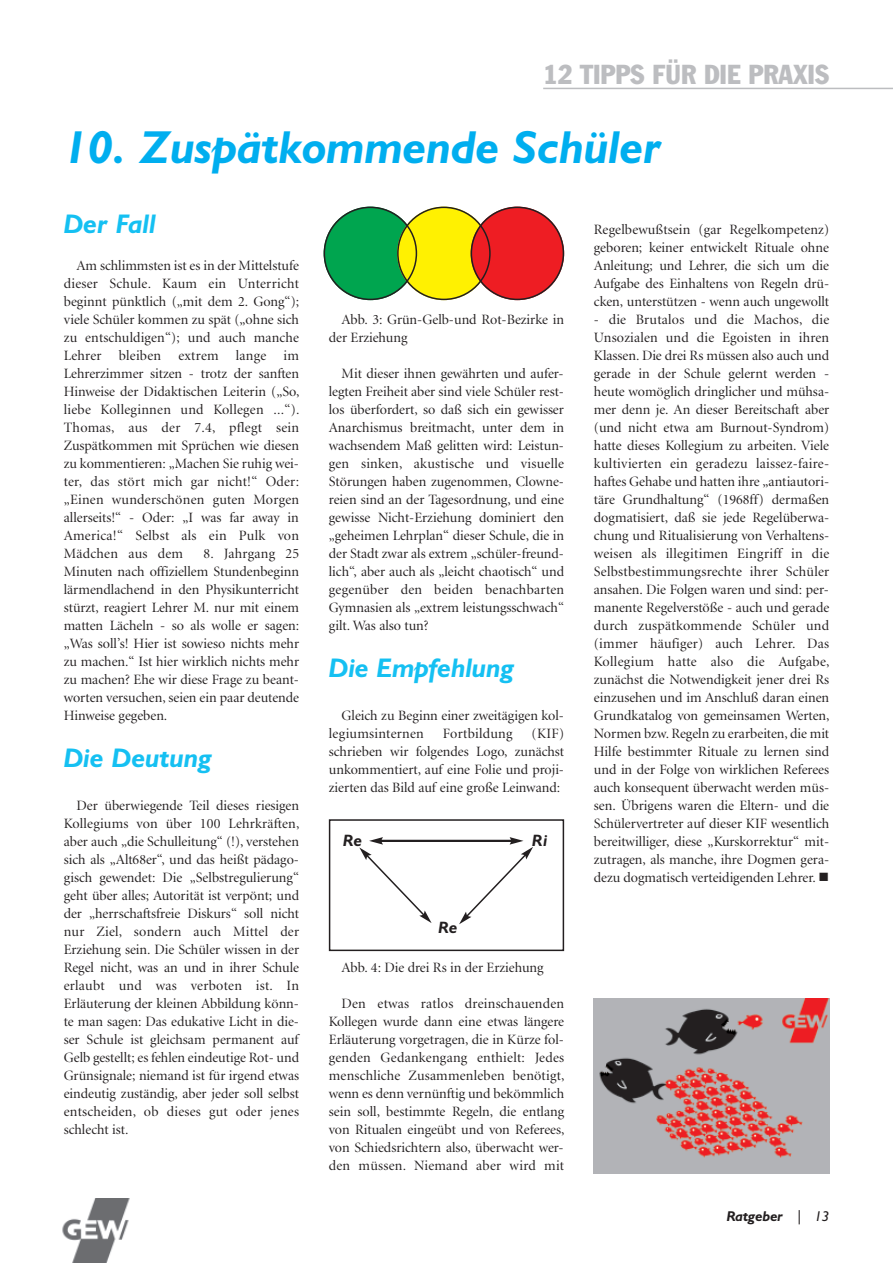
<style>
.page{position:relative;width:893px;height:1263px;background:#fff}
.page>*{position:absolute;margin:0;border:0;box-sizing:border-box;transform-origin:0 0}
.t1{font:italic 700 46.35px "Humanist 521 BT";color:#00aeef}
.t2{font:italic 700 27px "Humanist 521 BT";color:#15c0f2}
.t3{font:27px "Franklin Gothic Condensed";color:#bcbdc0}
.t4{font:italic 700 16.5px "Humanist 521 BT";color:#231f20}
.t5{font:14.25px/18px "Minion Display";color:#231f20;text-align:justify}
.t6{font:14.25px "Minion Display";letter-spacing:.02em;color:#231f20}
.t7{font:italic 700 14.25px "Humanist 521 BT";color:#231f20}
.s1{font-weight:400}
</style>
<div class="page">
<hr style="left:543px;top:88px;width:350px;height:1px;background:#bcbdc0">
<img style="left:62px;top:1198px;width:68px;height:65px">
<div style="left:329px;top:819px;width:235px;height:132px;border:2px solid #231f20"></div>
<hr style="left:380px;top:840px;width:132px;height:2px;background:#231f20">
<svg style="left:359px;top:837px;width:73px;height:86px"></svg>
<svg style="left:459px;top:837px;width:74px;height:87px"></svg>
<img style="left:594px;top:999px;width:235px;height:175px">
<svg style="left:324px;top:207px;width:240px;height:93px;background:#ab9645"></svg>
<h2 class="t3" style="left:543px;top:59px;width:287px">12 TIPPS FÜR DIE PRAXIS</h2>
<h1 class="t1" style="left:64px;top:120px;width:600px">10. Zuspätkommende Schüler</h1>
<h2 class="t2" style="left:64px;top:208px;width:94px">Der Fall</h2>
<p class="t5" style="left:64px;top:257px;width:237px;text-indent:13px">Am schlimmsten ist es in der Mittelstufe dieser Schule. Kaum ein Unterricht beginnt pünktlich („mit dem 2. Gong“); viele Schüler kommen zu spät („ohne sich zu entschuldigen“); und auch manche Lehrer bleiben extrem lange im Lehrerzimmer sitzen - trotz der sanften Hinweise der Didaktischen Leiterin („So, liebe Kolleginnen und Kollegen ...“).<br>Thomas, aus der 7.4, pflegt sein Zuspätkommen mit Sprüchen wie diesen zu kommentieren: „Machen Sie ruhig wei&shy;ter, das stört mich gar nicht!“ Oder: „Einen wunderschönen guten Morgen allerseits!“ - Oder: „I was far away in America!“ Selbst als ein Pulk von Mädchen aus dem</p>
<p class="t5" style="left:64px;top:545px;width:237px;text-indent:140px">8. Jahrgang 25<br>Minuten nach offiziellem Stundenbeginn lärmendlachend in den Physikunterricht stürzt, reagiert Lehrer M. nur mit einem matten Lächeln - so als wolle er sagen: „Was soll’s! Hier ist sowieso nichts mehr zu machen.“ Ist hier wirklich nichts mehr zu machen? Ehe wir diese Frage zu beant&shy;worten versuchen, seien ein paar deutende Hinweise gegeben.</p>
<h2 class="t2" style="left:64px;top:742px;width:150px">Die Deutung</h2>
<p class="t5" style="left:64px;top:797px;width:237px;text-indent:13px">Der überwiegende Teil dieses riesigen Kollegiums von über 100 Lehrkräften, aber auch „die Schulleitung“ (!), verstehen sich als „Alt68er“, und das heißt pädago&shy;gisch gewendet: Die „Selbstregulierung“ geht über alles; Autorität ist verpönt; und der „herrschaftsfreie Diskurs“ soll nicht nur Ziel, sondern auch Mittel der Erziehung sein. Die Schüler wissen in der Regel nicht, was an und in ihrer Schule erlaubt und was verboten ist. In Erläuterung der kleinen Abbildung könn&shy;te man sagen: Das edukative Licht in die&shy;ser Schule ist gleichsam permanent auf Gelb gestellt; es fehlen eindeutige Rot- und Grünsignale; niemand ist für irgend etwas eindeutig zuständig, aber jeder soll selbst entscheiden, ob dieses gut oder jenes schlecht ist.</p>
<p class="t5" style="left:329px;top:311px;width:237px;text-indent:13px">Abb. 3: Grün-Gelb-und Rot-Bezirke in der Erziehung</p>
<p class="t5" style="left:329px;top:365px;width:237px;text-indent:13px">Mit dieser ihnen gewährten und aufer&shy;legten Freiheit aber sind viele Schüler rest&shy;los überfordert, so daß sich ein gewisser Anarchismus breitmacht, unter dem in wachsendem Maß gelitten wird: Leistun&shy;gen sinken, akustische und visuelle Störungen haben zugenommen, Clowne&shy;reien sind an der Tagesordnung, und eine gewisse Nicht-Erziehung dominiert den „geheimen Lehrplan“ dieser Schule, die in der Stadt zwar als extrem „schüler-freund&shy;lich“, aber auch als „leicht chaotisch“ und gegenüber den beiden benachbarten Gymnasien als „extrem leistungsschwach“ gilt. Was also tun?</p>
<h2 class="t2" style="left:329px;top:652px;width:187px">Die Empfehlung</h2>
<p class="t5" style="left:329px;top:707px;width:237px;text-indent:13px">Gleich zu Beginn einer zweitägigen kol&shy;legiumsinternen</p>
<p class="t5" style="left:329px;top:725px;width:237px;text-indent:203px">(KIF) schrieben wir folgendes Logo, zunächst unkommentiert, auf eine Folie und proji&shy;zierten das Bild auf eine große Leinwand:</p>
<p class="t6" style="left:443px;top:727px;width:71px">Fortbildung</p>
<p class="t4" style="left:343px;top:831px;width:21px">Re</p>
<p class="t4" style="left:532px;top:831px;width:17px">Ri</p>
<p class="t4" style="left:438px;top:917px;width:21px">Re</p>
<p class="t5" style="left:342px;top:959px;width:204px">Abb. 4: Die drei Rs in der Erziehung</p>
<p class="t5" style="left:329px;top:995px;width:237px;text-indent:13px">Den etwas ratlos dreinschauenden Kollegen wurde dann eine etwas längere Erläuterung vorgetragen, die in Kürze fol&shy;genden Gedankengang enthielt: Jedes menschliche Zusammenleben benötigt, wenn es denn vernünftig und bekömmlich sein soll, bestimmte Regeln, die entlang von Ritualen eingeübt und von Referees, von Schiedsrichtern also, überwacht wer&shy;den müssen. Niemand aber wird mit</p>
<p class="t5" style="left:594px;top:221px;width:237px">Regelbewußtsein (gar Regelkompetenz) geboren; keiner entwickelt Rituale ohne Anleitung; und Lehrer, die sich um die Aufgabe des Einhaltens von Regeln drü&shy;cken, unterstützen - wenn auch ungewollt</p>
<p class="t5" style="left:594px;top:311px;width:237px">- die Brutalos und die Machos, die Unsozialen und die Egoisten in ihren Klassen. Die drei Rs müssen also auch und gerade in der Schule gelernt werden - heute womöglich dringlicher und mühsa&shy;mer denn je. An dieser Bereitschaft aber (und nicht etwa am Burnout-Syndrom) hatte dieses Kollegium zu arbeiten. Viele kultivierten ein geradezu laissez-faire&shy;haftes Gehabe und hatten ihre „antiautori&shy;täre Grundhaltung“ (1968ff) dermaßen dogmatisiert, daß sie jede Regelüberwa&shy;chung und Ritualisierung von Verhaltens&shy;weisen als illegitimen Eingriff in die Selbstbestimmungsrechte ihrer Schüler ansahen. Die Folgen waren und sind: per&shy;manente Regelverstöße - auch und gerade durch zuspätkommende Schüler und (immer häufiger) auch Lehrer. Das Kollegium hatte also die Aufgabe, zunächst die Notwendigkeit jener drei Rs einzusehen und im Anschluß daran einen Grundkatalog von gemeinsamen Werten, Normen bzw. Regeln zu erarbeiten, die mit Hilfe bestimmter Rituale zu lernen sind und in der Folge von wirklichen Referees auch konsequent überwacht werden müs&shy;sen. Übrigens waren die Eltern- und die Schülervertreter auf dieser KIF wesentlich bereitwilliger, diese „Kurskorrektur“ mit&shy;zutragen, als manche, ihre Dogmen gera&shy;dezu dogmatisch verteidigenden Lehrer.</p>
<p class="t7" style="left:727px;top:1207px;width:104px">Ratgeber <span class="s1">| 13</span></p>
</div>
